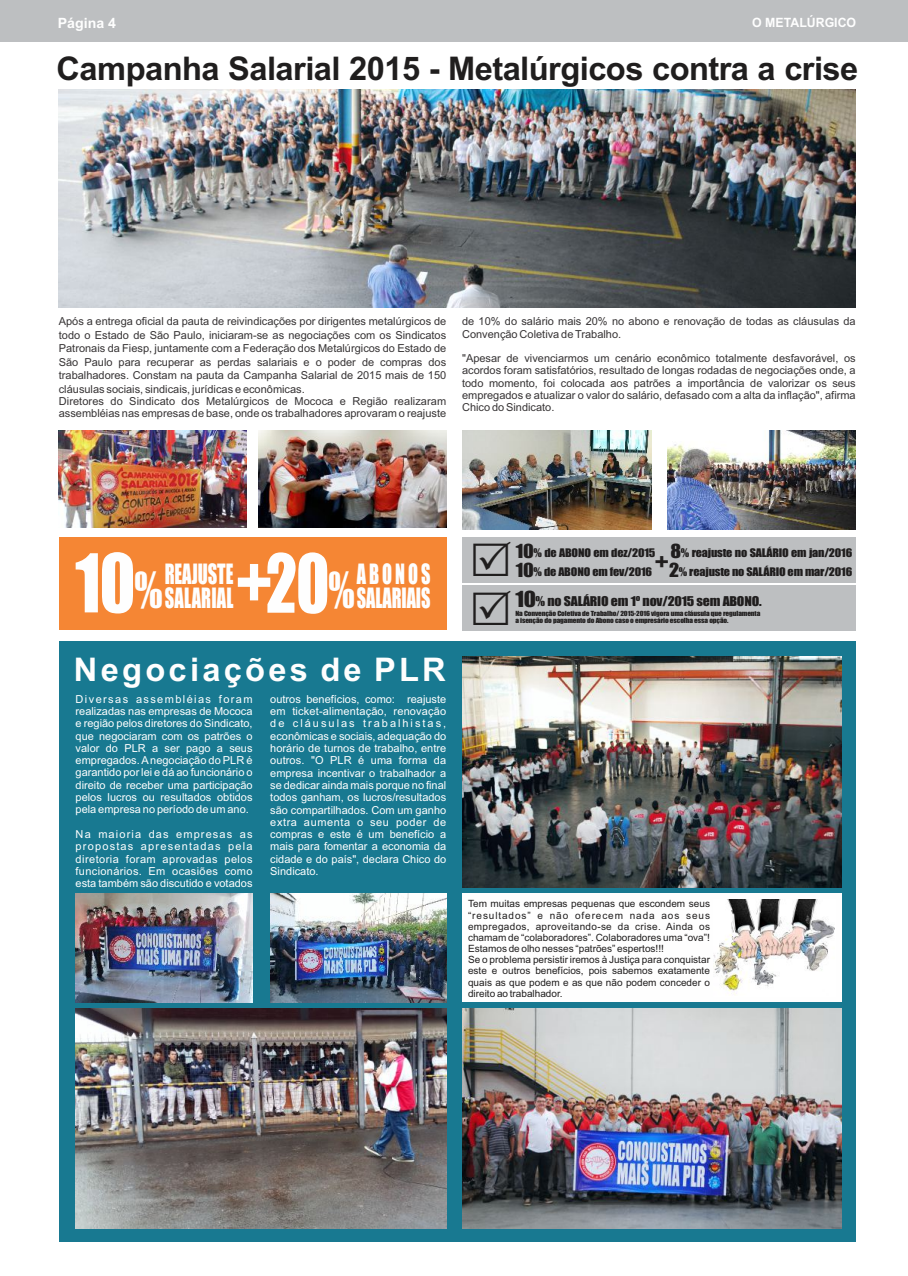
<style>
.page{position:relative;width:908px;height:1276px;background:#fff}
.page>*{position:absolute;margin:0;border:0;box-sizing:border-box;transform-origin:0 0}
.t1{font:700 32.6px "Arial";letter-spacing:-.015em;color:#201e1e}
.t2{font:700 32.6px "Arial";letter-spacing:.1em;color:#fefefe}
.t3{font:25.8px/24px "Impact";letter-spacing:.005em;color:#fefefe;text-align:right;scale:.71 1}
.t4{font:25.8px/24px "Impact";letter-spacing:.005em;color:#fefefe;scale:.72 1}
.t5{font:700 14.1px "Arial";color:#fefefe}
.t6{font:700 12.8px "Arial";color:#fefefe;scale:.96 1}
.t7{font:12.5px "Impact";letter-spacing:-.015em;color:#201e1e;scale:1.11 1}
.t8{font:11px/12.3px "Arial";color:#373435;text-align:justify}
.t9{font:11px/12.3px "Arial";color:#fefefe;text-align:justify}
.t10{font:10.9px/18.9px "Impact";letter-spacing:-.015em;color:#201e1e;scale:1.11 1}
.t11{font:10px/11.2px "Arial";color:#201e1e}
.t12{font:6.5px/7.7px "Impact";letter-spacing:-.015em;color:#201e1e;scale:1.11 1}
.s1{font-size:74.8px}
.s2{font-size:45.5px}
.s3{font-size:77.5px}
.s4{font-size:17.9px}
.s5{font-size:20.5px}
</style>
<div class="page">
<div style="left:59px;top:641px;width:796px;height:601px;background:#187991"></div>
<div style="left:0;top:0;width:907px;height:42px;background:#bdbfc1"></div>
<img style="left:59px;top:90px;width:796px;height:218px">
<img style="left:59px;top:430px;width:187px;height:98px">
<img style="left:667px;top:430px;width:188px;height:99px">
<img style="left:258px;top:430px;width:188px;height:98px">
<img style="left:462px;top:430px;width:189px;height:99px">
<div style="left:59px;top:536px;width:387px;height:93px;background:#f58634"></div>
<div style="left:462px;top:536px;width:393px;height:46px;background:#bdbfc1"></div>
<div style="left:462px;top:585px;width:393px;height:45px;background:#bdbfc1"></div>
<img style="left:462px;top:657px;width:379px;height:230px">
<img style="left:462px;top:1008px;width:379px;height:220px">
<img style="left:76px;top:1008px;width:370px;height:220px">
<img style="left:76px;top:893px;width:176px;height:109px">
<img style="left:270px;top:893px;width:176px;height:109px">
<div style="left:462px;top:893px;width:379px;height:109px;background:#fefefe"></div>
<img style="left:713px;top:899px;width:122px;height:96px">
<p class="t5" style="left:58px;top:18px;width:60px">Página 4</p>
<p class="t6" style="left:752px;top:18px;width:110px">O METALÚRGICO</p>
<h1 class="t1" style="left:57px;top:57px;width:802px">Campanha Salarial 2015 - Metalúrgicos contra a crise</h1>
<p class="t8" style="left:59px;top:316px;width:389px;line-height:13.5px">Após a entrega oficial da pauta de reivindicações por dirigentes metalúrgicos de todo o Estado de São Paulo, iniciaram-se as negociações com os Sindicatos Patronais da Fiesp, juntamente com a Federação dos Metalúrgicos do Estado de São Paulo para recuperar as perdas salariais e o poder de compras dos trabalhadores. Constam na pauta da Campanha Salarial de 2015 mais de 150 cláusulas sociais, sindicais, jurídicas e econômicas.</p>
<p class="t8" style="left:59px;top:396px;width:389px">Diretores do Sindicato dos Metalúrgicos de Mococa e Região realizaram assembléias nas empresas de base, onde os trabalhadores aprovaram o reajuste</p>
<p class="t8" style="left:462px;top:316px;width:395px">de 10% do salário mais 20% no abono e renovação de todas as cláusulas da<br>Convenção Coletiva de Trabalho.</p>
<p class="t8" style="left:462px;top:353px;width:395px">"Apesar de vivenciarmos um cenário econômico totalmente desfavorável, os acordos foram satisfatórios, resultado de longas rodadas de negociações onde, a todo momento, foi colocada aos patrões a importância de valorizar os seus empregados e atualizar o valor do salário, defasado com a alta da inflação", afirma Chico do Sindicato.</p>
<h2 class="t3" style="left:75px;top:563px;width:501px">ABONOS<br><span class="s1">10</span><span class="s2">%</span> <span class="s3">+</span><span class="s1">20</span><span class="s2">%</span>SALARIAIS</h2>
<p class="t10" style="left:515px;top:544px;width:304px"><span class="s4">10</span>% de ABONO em dez/2015 <span class="s4">8</span>% reajuste no SALÁRIO em jan/2016<br><span class="s4">10</span>% de ABONO em fev/2016 <sup>+</sup><span class="s4">2</span>% reajuste no SALÁRIO em mar/2016</p>
<h2 class="t4" style="left:165px;top:563px;width:97px">REAJUSTE<br>SALARIAL</h2>
<p class="t7" style="left:515px;top:596px;width:223px"><span class="s5">10</span>% no SALÁRIO em 1º nov/2015 sem ABONO.</p>
<p class="t12" style="left:515px;top:609px;width:222px">Na Convenção Coletiva de Trabalho/ 2015-2016 vigora uma cláusula que regulamenta a isenção do pagamento do Abono caso o empresário escolha essa opção.</p>
<h1 class="t2" style="left:74px;top:657px;width:373px">Negociações de PLR</h1>
<p class="t9" style="left:76px;top:693px;width:178px">Diversas assembléias foram realizadas nas empresas de Mococa e região pelos diretores do Sindicato, que negociaram com os patrões o valor do PLR a ser pago a seus empregados. Anegociação do PLR é garantido por lei e dá ao funcionário o direito de receber uma participação pelos lucros ou resultados obtidos pela empresa no período de um ano.</p>
<p class="t9" style="left:76px;top:829px;width:178px">Na maioria das empresas as propostas apresentadas pela diretoria foram aprovadas pelos funcionários. Em ocasiões como esta também são discutido e votados</p>
<p class="t9" style="left:270px;top:694px;width:177px">outros benefícios, como: reajuste em ticket-alimentação, renovação de cláusulas trabalhistas, econômicas e sociais, adequação do horário de turnos de trabalho, entre outros. "O PLR é uma forma da empresa incentivar o trabalhador a se dedicar ainda mais porque no final todos ganham, os lucros/resultados são compartilhados. Com um ganho extra aumenta o seu poder de compras e este é um benefício a mais para fomentar a economia da cidade e do país", declara Chico do Sindicato.</p>
<p class="t11" style="left:468px;top:899px;width:243px">Tem muitas empresas pequenas que escondem seus “resultados” e não oferecem nada aos seus empregados, aproveitando-se da crise. Ainda os chamam de “colaboradores”. Colaboradores uma “ova”!<br>Estamos de olho nesses “patrões” espertos!!!<br>Se o problema persistir iremos à Justiça para conquistar este e outros benefícios, pois sabemos exatamente quais as que podem e as que não podem conceder o direito ao trabalhador.</p>
</div>
